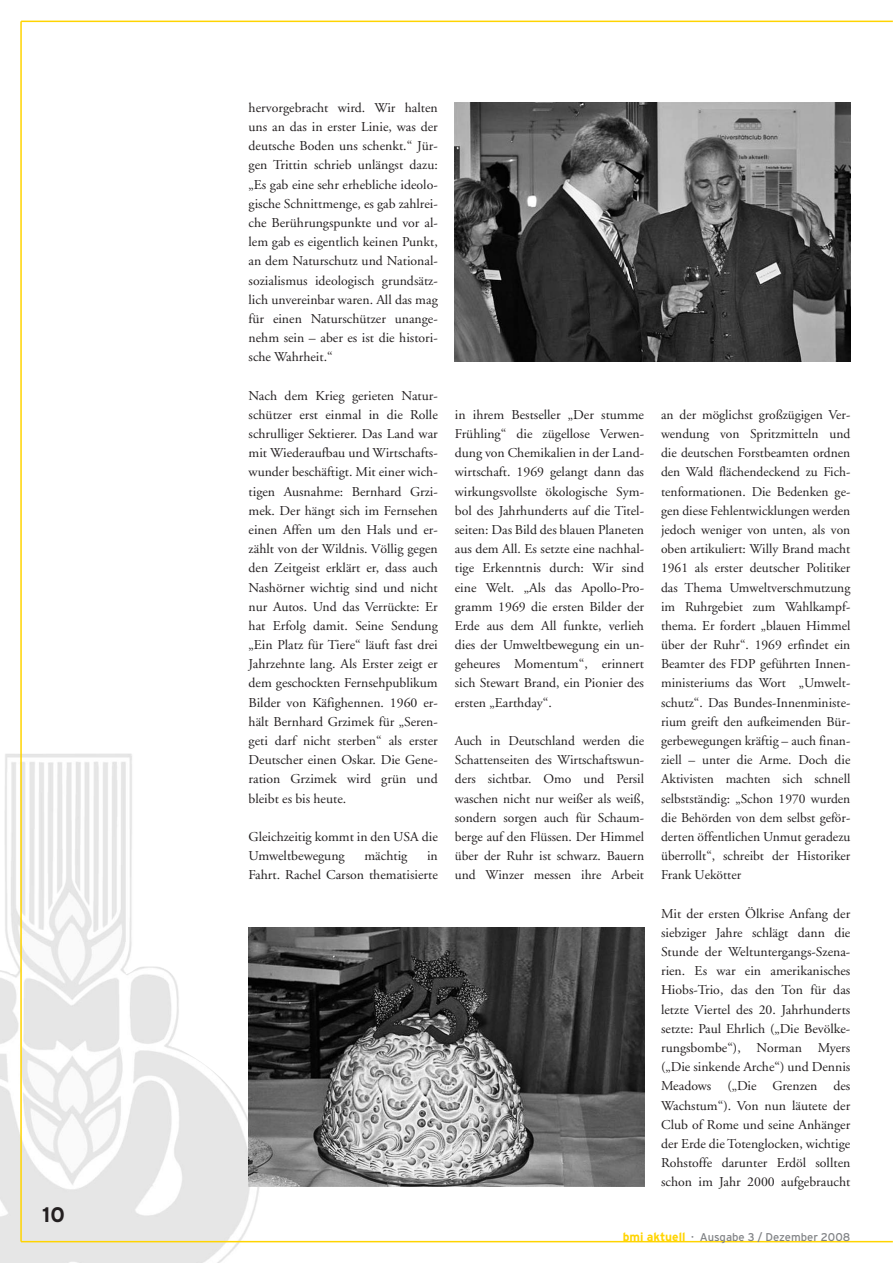
<style>
.page{position:relative;width:893px;height:1263px;background:#fff}
.page>*{position:absolute;margin:0;border:0;box-sizing:border-box;transform-origin:0 0}
.t1{font:700 21px "Interstate";color:#231f20}
.t2{font:13.5px/19.2px "Adobe Garamond";color:#231f20;text-align:justify}
.t3{font:11.25px "Interstate";color:#808285}
.s1{font-weight:700;font-size:12px;color:#ffd400}
</style>
<div class="page">
<img style="left:0;top:754px;width:261px;height:509px">
<hr style="left:20px;top:21px;width:2px;height:1221px;background:#ffd400">
<hr style="left:21px;top:1241px;width:871px;height:1px;background:#ffd400">
<hr style="left:21px;top:21px;width:871px;height:1px;background:#ffd400">
<img style="left:455px;top:102px;width:395px;height:259px">
<img style="left:249px;top:927px;width:395px;height:259px">
<h1 class="t1" style="left:42px;top:1207px;width:24px">10</h1>
<p class="t2" style="left:249px;top:99px;width:191px">hervorgebracht wird. Wir halten uns an das in erster Linie, was der deutsche Boden uns schenkt.“ Jür&shy;gen Trittin schrieb unlängst dazu: „Es gab eine sehr erhebliche ideolo&shy;gische Schnittmenge, es gab zahlrei&shy;che Berührungspunkte und vor al&shy;lem gab es eigentlich keinen Punkt, an dem Naturschutz und National&shy;sozialismus ideologisch grundsätz&shy;lich unvereinbar waren. All das mag für einen Naturschützer unange&shy;nehm sein – aber es ist die histori&shy;sche Wahrheit.“</p>
<p class="t2" style="left:249px;top:387px;width:191px">Nach dem Krieg gerieten Natur&shy;schützer erst einmal in die Rolle schrulliger Sektierer. Das Land war mit Wiederaufbau und Wirtschafts&shy;wunder beschäftigt. Mit einer wich&shy;tigen Ausnahme: Bernhard Grzi&shy;mek. Der hängt sich im Fernsehen einen Affen um den Hals und er&shy;zählt von der Wildnis. Völlig gegen den Zeitgeist erklärt er, dass auch Nashörner wichtig sind und nicht nur Autos. Und das Verrückte: Er hat Erfolg damit. Seine Sendung „Ein Platz für Tiere“ läuft fast drei Jahrzehnte lang. Als Erster zeigt er dem geschockten Fernsehpublikum Bilder von Käfighennen. 1960 er&shy;hält Bernhard Grzimek für „Seren&shy;geti darf nicht sterben“ als erster Deutscher einen Oskar. Die Gene&shy;ration Grzimek wird grün und bleibt es bis heute.</p>
<p class="t2" style="left:249px;top:828px;width:191px">Gleichzeitig kommt in den USA die<br>Umweltbewegung</p>
<p class="t2" style="left:364px;top:847px;width:44px">mächtig</p>
<p class="t2" style="left:249px;top:847px;width:191px;text-align:right">in<br>Fahrt. Rachel Carson thematisierte</p>
<p class="t2" style="left:455px;top:406px;width:191px">in ihrem Bestseller „Der stumme Frühling“ die zügellose Verwen&shy;dung von Chemikalien in der Land&shy;wirtschaft. 1969 gelangt dann das wirkungsvollste ökologische Sym&shy;bol des Jahrhunderts auf die Titel&shy;seiten: Das Bild des blauen Planeten aus dem All. Es setzte eine nachhal&shy;tige Erkenntnis durch: Wir sind eine Welt. „Als das Apollo-Pro&shy;gramm 1969 die ersten Bilder der Erde aus dem All funkte, verlieh dies der Umweltbewegung ein un&shy;geheures Momentum“, erinnert sich Stewart Brand, ein Pionier des ersten „Earthday“.</p>
<p class="t2" style="left:455px;top:732px;width:191px">Auch in Deutschland werden die Schattenseiten des Wirtschaftswun&shy;ders sichtbar. Omo und Persil waschen nicht nur weißer als weiß, sondern sorgen auch für Schaum&shy;berge auf den Flüssen. Der Himmel über der Ruhr ist schwarz. Bauern und Winzer messen ihre Arbeit</p>
<p class="t2" style="left:661px;top:406px;width:191px">an der möglichst großzügigen Ver&shy;wendung von Spritzmitteln und die deutschen Forstbeamten ordnen den Wald flächendeckend zu Fich&shy;tenformationen. Die Bedenken ge&shy;gen diese Fehlentwicklungen werden jedoch weniger von unten, als von oben artikuliert: Willy Brand macht 1961 als erster deutscher Politiker das Thema Umweltverschmutzung im Ruhrgebiet zum Wahlkampf&shy;thema. Er fordert „blauen Himmel über der Ruhr“. 1969 erfindet ein Beamter des FDP geführten Innen&shy;ministeriums das Wort „Umwelt&shy;schutz“. Das Bundes-Innenministe&shy;rium greift den aufkeimenden Bür&shy;gerbewegungen kräftig – auch finan&shy;ziell – unter die Arme. Doch die Aktivisten machten sich schnell selbstständig: „Schon 1970 wurden die Behörden von dem selbst geför&shy;derten öffentlichen Unmut geradezu überrollt“, schreibt der Historiker Frank Uekötter</p>
<p class="t2" style="left:661px;top:905px;width:191px">Mit der ersten Ölkrise Anfang der siebziger Jahre schlägt dann die Stunde der Weltuntergangs-Szena&shy;rien. Es war ein amerikanisches Hiobs-Trio, das den Ton für das letzte Viertel des 20. Jahrhunderts setzte: Paul Ehrlich („Die Bevölke&shy;rungsbombe“), Norman Myers („Die sinkende Arche“) und Dennis Meadows („Die Grenzen des Wachstum“). Von nun läutete der Club of Rome und seine Anhänger der Erde die Totenglocken, wichtige Rohstoffe darunter Erdöl sollten schon im Jahr 2000 aufgebraucht</p>
<p class="t3" style="left:623px;top:1233px;width:229px"><span class="s1">bmi aktuell</span> · Ausgabe 3 / Dezember 2008</p>
</div>
